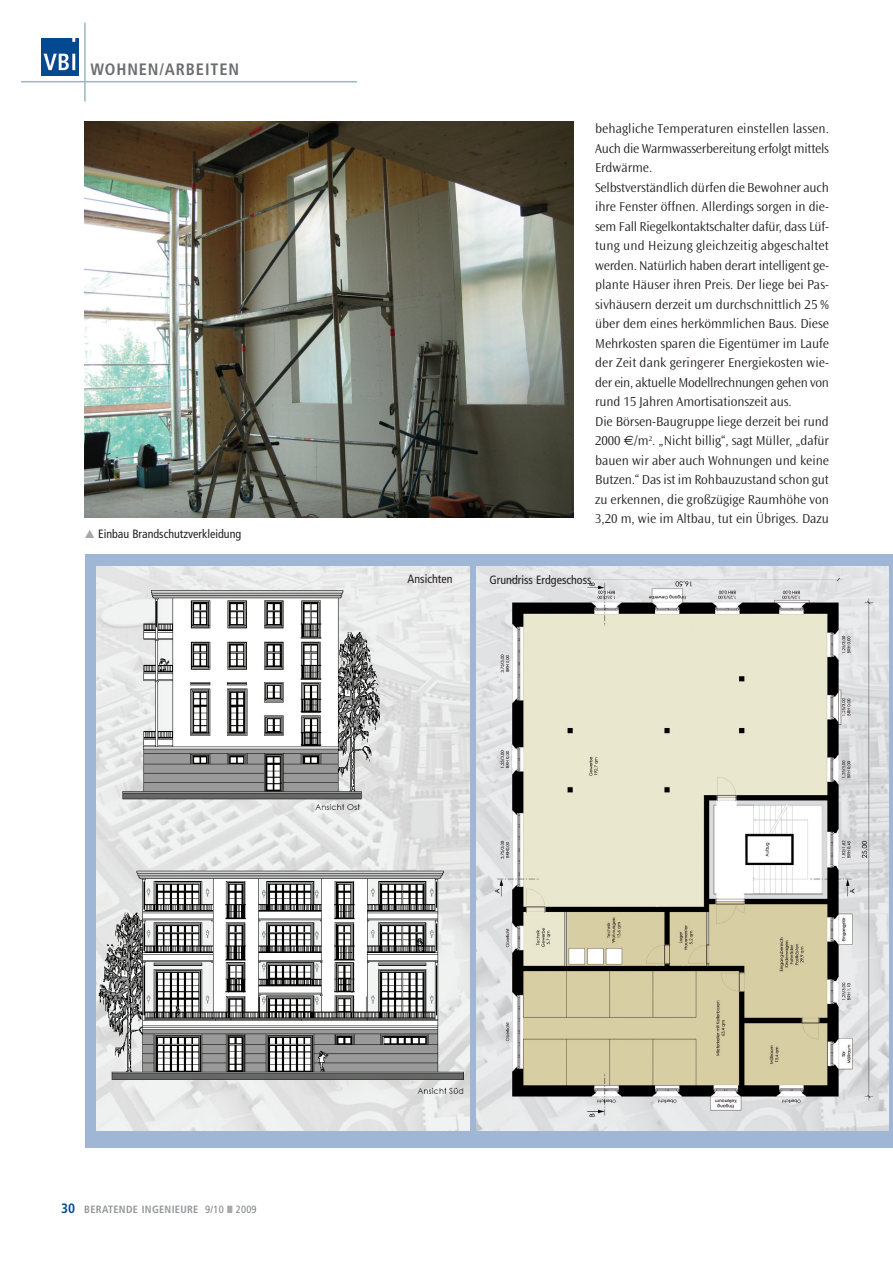
<style>
.page{position:relative;width:893px;height:1263px;background:#fff}
.page>*{position:absolute;margin:0;border:0;box-sizing:border-box;transform-origin:0 0}
.t1{font:700 condensed 16.5px "Frutiger";letter-spacing:.05em;color:#6c6d70}
.t2{font:13.5px/19.5px "Ocean Sans MM 310 475";letter-spacing:-.005em;color:#231f20}
.t3{font:condensed 12px "Frutiger";color:#231f20}
.t4{font:700 condensed 10.5px "Frutiger";letter-spacing:.025em;color:#939598}
.s1{font-family:"European Pi Three";font-stretch:normal;color:#a8a9ad}
.s2{font-family:"Euro Sans"}
.s3{font-size:13.5px;color:#014990}
.s4{font-weight:400;color:#808285}
.s5{color:#a8a9ad}
</style>
<div class="page">
<div style="left:85px;top:554px;width:807px;height:594px;background:#9fb6d4"></div>
<hr style="left:21px;top:81px;width:336px;height:1px;background:#9bb5c1">
<hr style="left:84px;top:23px;width:2px;height:79px;background:#9bb5c1">
<svg style="left:41px;top:75px;width:38px;height:1px"></svg>
<img style="left:41px;top:38px;width:38px;height:37px">
<img style="left:85px;top:122px;width:489px;height:395px">
<img style="left:97px;top:567px;width:372px;height:564px">
<img style="left:477px;top:567px;width:412px;height:564px">
<p class="t1" style="left:91px;top:63px;width:150px">WOHNEN/ARBEITEN</p>
<p class="t3" style="left:85px;top:529px;width:158px"><span class="s1">-</span> Einbau Brandschutzverkleidung</p>
<p class="t2" style="left:595px;top:120px;width:235px">behagliche Temperaturen einstellen lassen.<br>Auch die Warmwasserbereitung erfolgt mittels Erdwärme.<br>Selbstverständlich dürfen die Bewohner auch ihre Fenster öffnen. Allerdings sorgen in die&shy;sem Fall Riegelkontaktschalter dafür, dass Lüf&shy;tung und Heizung gleichzeitig abgeschaltet werden. Natürlich haben derart intelligent ge&shy;plante Häuser ihren Preis. Der liege bei Pas&shy;sivhäusern derzeit um durchschnittlich 25 % über dem eines herkömmlichen Baus. Diese Mehrkosten sparen die Eigentümer im Laufe der Zeit dank geringerer Energiekosten wie&shy;der ein, aktuelle Modellrechnungen gehen von rund 15 Jahren Amortisationszeit aus.<br>Die Börsen-Baugruppe liege derzeit bei rund 2000 <span class="s2">€</span>/m<sup>2</sup>. „Nicht billig“, sagt Müller, „dafür bauen wir aber auch Wohnungen und keine Butzen.“ Das ist im Rohbauzustand schon gut zu erkennen, die großzügige Raumhöhe von 3,20 m, wie im Altbau, tut ein Übriges. Dazu</p>
<p class="t3" style="left:408px;top:574px;width:46px">Ansichten</p>
<p class="t3" style="left:490px;top:575px;width:104px">Grundriss Erdgeschoss</p>
<p class="t4" style="left:61px;top:1205px;width:197px"><span class="s3">30</span> BERATENDE INGENIEURE <span class="s4">9/10</span> <span class="s5">■</span> <span class="s4">2009</span></p>
</div>
